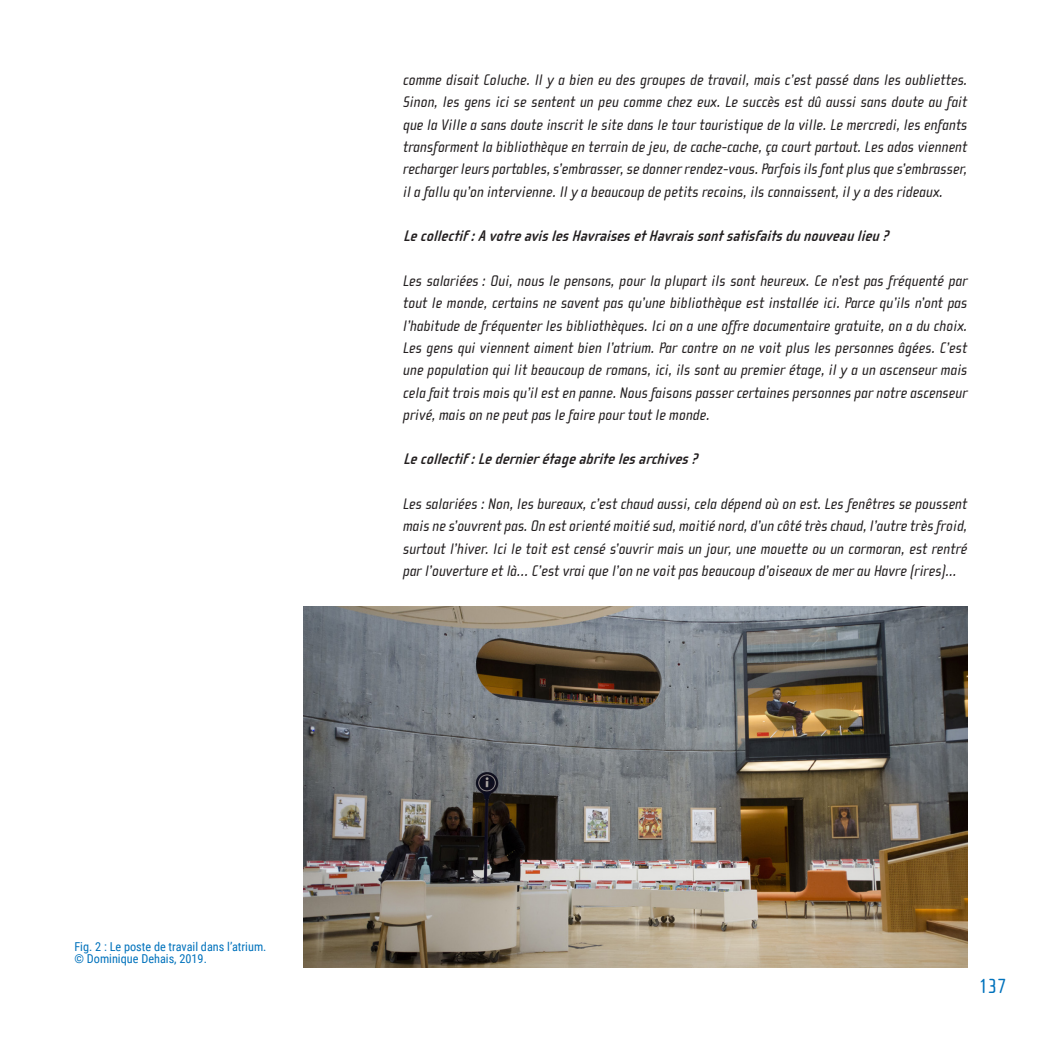
<style>
.page{position:relative;width:1042px;height:1042px;background:#fff}
.page>*{position:absolute;margin:0;border:0;box-sizing:border-box;transform-origin:0 0}
.t1{font:21px "Cholla Sans";color:#0072bc}
.citation_longue{font:italic 15.75px/22.4px "Cholla Sans";color:#231f20;text-align:justify}
.citation_longue-2{font:italic 700 15.75px "Cholla Sans";color:#231f20}
.Figure{font:12.25px "Roboto Condensed";color:#0072bc}
</style>
<div class="page">
<img style="left:304px;top:606px;width:663px;height:361px">
<p class="citation_longue" style="left:403px;top:69px;width:566px">comme disait Coluche. Il y a bien eu des groupes de travail, mais c’est passé dans les oubliettes.<br>Sinon, les gens ici se sentent un peu comme chez eux. Le succès est dû aussi sans doute au fait que la Ville a sans doute inscrit le site dans le tour touristique de la ville. Le mercredi, les enfants transforment la bibliothèque en terrain de jeu, de cache-cache, ça court partout. Les ados viennent recharger leurs portables, s’embrasser, se donner rendez-vous. Parfois ils font plus que s’embrasser, il a fallu qu’on intervienne. Il y a beaucoup de petits recoins, ils connaissent, il y a des rideaux.</p>
<p class="citation_longue-2" style="left:403px;top:227px;width:491px">Lecollectif:AvotreavislesHavraisesetHavraissontsatisfaitsdunouveaulieu ?</p>
<p class="citation_longue" style="left:403px;top:270px;width:566px">Les salariées : Oui, nous le pensons, pour la plupart ils sont heureux. Ce n’est pas fréquenté par tout le monde, certains ne savent pas qu’une bibliothèque est installée ici. Parce qu’ils n’ont pas l’habitude de fréquenter les bibliothèques. Ici on a une offre documentaire gratuite, on a du choix.<br>Les gens qui viennent aiment bien l’atrium. Par contre on ne voit plus les personnes âgées. C’est une population qui lit beaucoup de romans, ici, ils sont au premier étage, il y a un ascenseur mais cela fait trois mois qu’il est en panne. Nous faisons passer certaines personnes par notre ascenseur privé, mais on ne peut pas le faire pour tout le monde.</p>
<p class="citation_longue-2" style="left:403px;top:451px;width:300px">Lecollectif:Ledernierétageabritelesarchives ?</p>
<p class="citation_longue" style="left:403px;top:493px;width:566px">Les salariées : Non, les bureaux, c’est chaud aussi, cela dépend où on est. Les fenêtres se poussent mais ne s’ouvrent pas. On est orienté moitié sud, moitié nord, d’un côté très chaud, l’autre très froid, surtout l’hiver. Ici le toit est censé s’ouvrir mais un jour, une mouette ou un cormoran, est rentré par l’ouverture et là… C’est vrai que l’on ne voit pas beaucoup d’oiseaux de mer au Havre (rires)...</p>
<p class="Figure" style="left:74px;top:938px;width:194px">Fig. 2 : Le poste de travail dans l’atrium.</p>
<p class="Figure" style="left:74px;top:950px;width:134px">© Dominique Dehais, 2019.</p>
<h1 class="t1" style="left:979px;top:974px;width:29px">137</h1>
</div>
